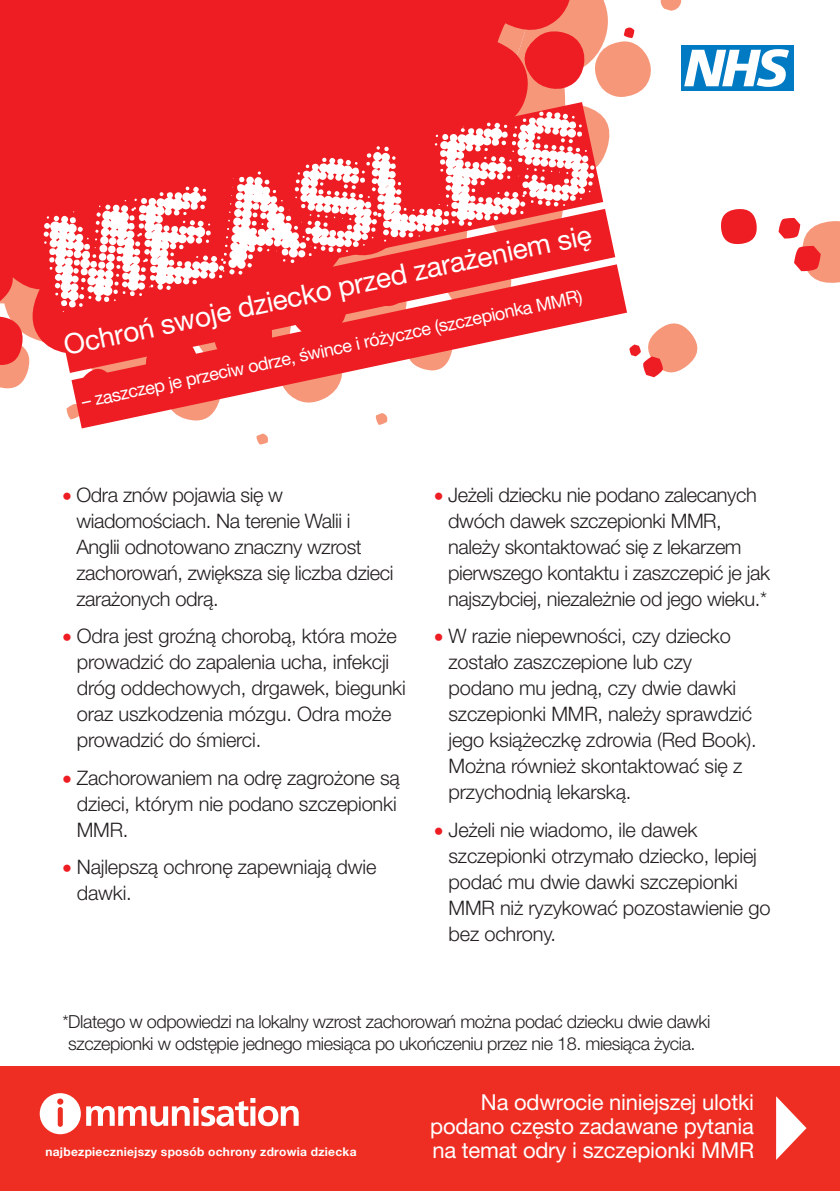
<style>
.page{position:relative;width:840px;height:1191px;background:#fff}
.page>*{position:absolute;margin:0;border:0;box-sizing:border-box;transform-origin:0 0}
.t1{font:28px "Helvetica Neue LT Pro";color:#fff}
.t2{font:22px/24px "Helvetica Neue LT Pro";letter-spacing:-.01em;color:#fff;text-align:justify}
.t3{font:300 20px/26px "Helvetica Neue LT Pro";letter-spacing:-.01em;color:#231f20}
.t4{font:300 18px/21.6px "Helvetica Neue LT Pro";letter-spacing:-.025em;color:#231f20;text-align:center}
.t5{font:18px "Helvetica Neue LT Pro";color:#fff}
.t6{font:700 12px "Helvetica Neue LT Pro";letter-spacing:.02em;color:#fff}
.s1{color:#ee1d23}
</style>
<div class="page">
<svg style="left:0;top:0;width:634px;height:389px"></svg>
<div style="left:0;top:0;width:527px;height:296px;background:#ee1d23"></div>
<div style="left:0;top:1066px;width:839px;height:125px;background:#ee2e22"></div>
<svg style="left:40px;top:1093px;width:258px;height:41px"></svg>
<div style="left:680px;top:45px;width:112px;height:46px;background:#007ac2"></div>
<svg style="left:684px;top:49px;width:104px;height:38px"></svg>
<svg style="left:778px;top:218px;width:61px;height:65px"></svg>
<svg style="left:721px;top:209px;width:36px;height:35px"></svg>
<svg style="left:629px;top:320px;width:69px;height:57px"></svg>
<svg style="left:37px;top:102px;width:566px;height:216px;background:#ef3336"></svg>
<svg style="left:44px;top:111px;width:550px;height:201px;fill:#ee1d23"></svg>
<svg style="left:71px;top:264px;width:555px;height:164px;fill:#ee1d23"></svg>
<svg style="left:776px;top:1096px;width:30px;height:64px"></svg>
<h1 class="t1" style="left:61px;top:329px;width:540px;rotate:-12deg">Ochroń swoje dziecko przed zarażeniem się</h1>
<p class="t5" style="left:80px;top:391px;width:512px;rotate:-12deg">– zaszczep je przeciw odrze, śwince i różyczce (szczepionka MMR)</p>
<p class="t3" style="left:76px;top:481px;width:318px;text-indent:-14px"><span class="s1">•</span> Odra znów pojawia się w wiadomościach. Na terenie Walii i<br>Anglii odnotowano znaczny wzrost zachorowań, zwiększa się liczba dzieci zarażonych odrą.</p>
<p class="t3" style="left:77px;top:623px;width:330px;text-indent:-14px"><span class="s1">•</span> Odra jest groźną chorobą, która może prowadzić do zapalenia ucha, infekcji dróg oddechowych, drgawek, biegunki oraz uszkodzenia mózgu. Odra może prowadzić do śmierci.</p>
<p class="t3" style="left:77px;top:764px;width:324px;text-indent:-14px"><span class="s1">•</span> Zachorowaniem na odrę zagrożone są dzieci, którym nie podano szczepionki<br>MMR.</p>
<p class="t3" style="left:77px;top:853px;width:301px;text-indent:-14px"><span class="s1">•</span> Najlepszą ochronę zapewniają dwie dawki.</p>
<p class="t3" style="left:448px;top:481px;width:323px;text-indent:-14px"><span class="s1">•</span> Jeżeli dziecku nie podano zalecanych dwóch dawek szczepionki MMR, należy skontaktować się z lekarzem pierwszego kontaktu i zaszczepić je jak najszybciej, niezależnie od jego wieku.*</p>
<p class="t3" style="left:448px;top:623px;width:309px;text-indent:-14px"><span class="s1">•</span> W razie niepewności, czy dziecko zostało zaszczepione lub czy podano mu jedną, czy dwie dawki szczepionki MMR, należy sprawdzić jego książeczkę zdrowia (Red Book).<br>Można również skontaktować się z przychodnią lekarską.</p>
<p class="t3" style="left:448px;top:816px;width:323px;text-indent:-14px"><span class="s1">•</span> Jeżeli nie wiadomo, ile dawek szczepionki otrzymało dziecko, lepiej podać mu dwie dawki szczepionki<br>MMR niż ryzykować pozostawienie go bez ochrony.</p>
<p class="t4" style="left:62px;top:1010px;width:649px">*Dlatego w odpowiedzi na lokalny wzrost zachorowań można podać dziecku dwie dawki szczepionki w odstępie jednego miesiąca po ukończeniu przez nie 18. miesiąca życia.</p>
<p class="t6" style="left:45px;top:1143px;width:312px">najbezpieczniejszy sposób ochrony zdrowia dziecka</p>
<p class="t2" style="left:430px;top:1089px;width:325px;text-indent:51px">Na odwrocie niniejszej ulotki podano często zadawane pytania na temat odry i szczepionki MMR</p>
</div>
